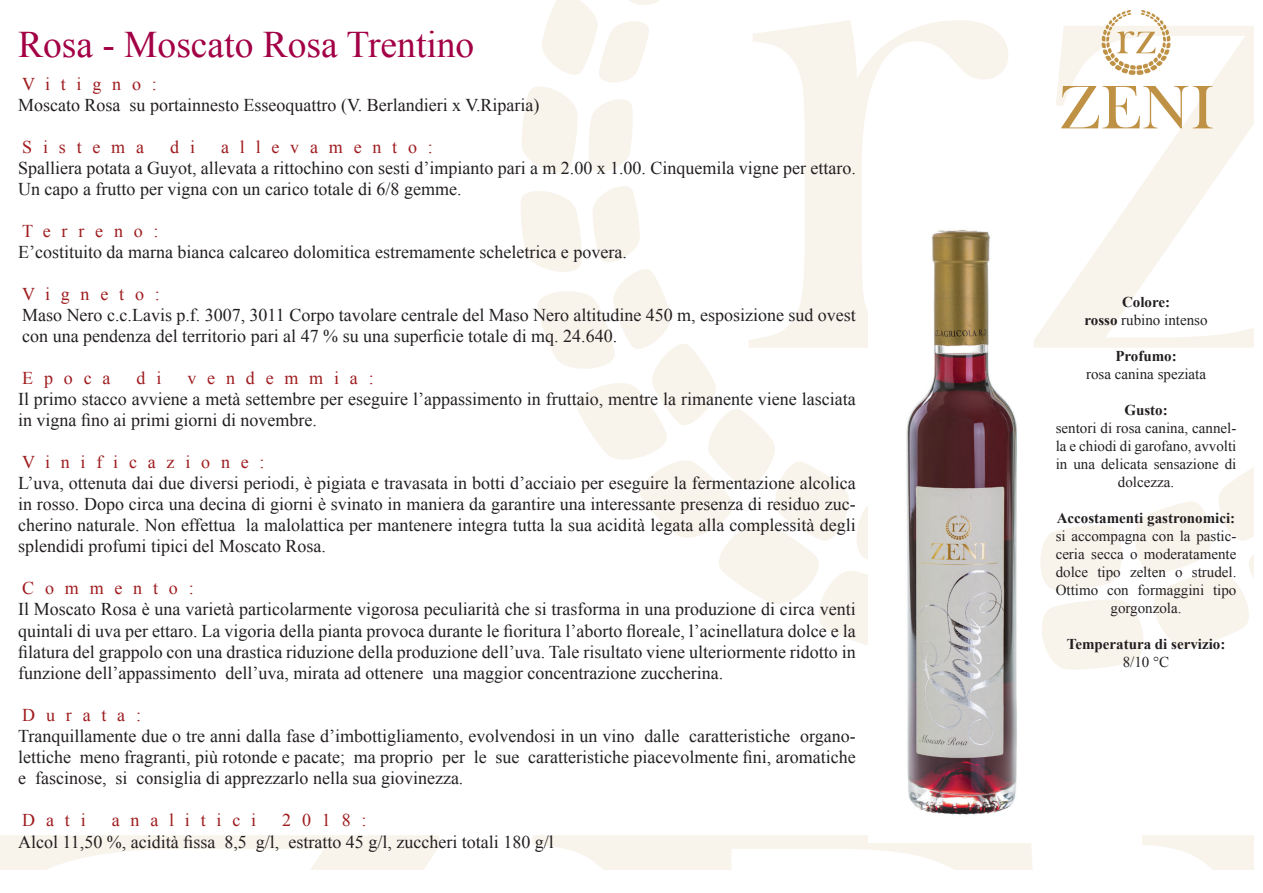
<style>
.page{position:relative;width:1263px;height:893px;background:#fff}
.page>*{position:absolute;margin:0;border:0;box-sizing:border-box;transform-origin:0 0}
.t1{font:37.5px "Times New Roman";color:#a30146}
.t2{font:18px/21px "Times New Roman";color:#231f20}
.t3{font:18px "Times New Roman";letter-spacing:.6em;color:#9f1c1f}
.t4{font:15px/18px "Times New Roman";color:#231f20;text-align:center}
.t5{font:700 15px "Times New Roman";color:#231f20}
.s1{font-weight:700}
</style>
<div class="page">
<hr style="left:0;top:892px;width:1253px;height:1px;background:#171419">
<hr style="left:0;top:0;width:1253px;height:1px;background:#171419">
<svg style="left:521px;top:0;width:158px;height:173px"></svg>
<svg style="left:521px;top:186px;width:347px;height:459px"></svg>
<svg style="left:1040px;top:468px;width:213px;height:202px"></svg>
<svg style="left:748px;top:20px;width:260px;height:328px"></svg>
<svg style="left:1034px;top:26px;width:219px;height:322px"></svg>
<svg style="left:0;top:835px;width:439px;height:35px"></svg>
<svg style="left:533px;top:835px;width:500px;height:35px"></svg>
<svg style="left:1142px;top:835px;width:111px;height:35px"></svg>
<hr style="left:1055px;top:228px;width:163px;height:1px;background:#171419">
<svg style="left:1102px;top:10px;width:68px;height:65px"></svg>
<svg style="left:1061px;top:86px;width:151px;height:42px"></svg>
<img style="left:869px;top:138px;width:163px;height:705px">
<h1 class="t1" style="left:18px;top:19px;width:458px">Rosa - Moscato Rosa Trentino</h1>
<p class="t3" style="left:22px;top:72px;width:136px">Vitigno:</p>
<p class="t2" style="left:18px;top:95px;width:523px">Moscato Rosa su portainnesto Esseoquattro (V. Berlandieri x V.Riparia)</p>
<p class="t3" style="left:22px;top:135px;width:123px">Sistema</p>
<p class="t3" style="left:170px;top:135px;width:26px">d i</p>
<p class="t3" style="left:221px;top:135px;width:213px">allevamento:</p>
<p class="t2" style="left:18px;top:158px;width:839px">Spalliera potata a Guyot, allevata a rittochino con sesti d’impianto pari a m 2.00 x 1.00. Cinquemila vigne per ettaro.<br>Un capo a frutto per vigna con un carico totale di 6/8 gemme.</p>
<p class="t3" style="left:22px;top:219px;width:138px">Terreno:</p>
<p class="t2" style="left:18px;top:242px;width:610px">E’costituito da marna bianca calcareo dolomitica estremamente scheletrica e povera.</p>
<p class="t3" style="left:22px;top:282px;width:139px">Vigneto:</p>
<p class="t2" style="left:22px;top:305px;width:835px">Maso Nero c.c.Lavis p.f. 3007, 3011 Corpo tavolare centrale del Maso Nero altitudine 450 m, esposizione sud ovest con una pendenza del territorio pari al 47 % su una superficie totale di mq. 24.640.</p>
<p class="t3" style="left:22px;top:366px;width:90px">Epoca</p>
<p class="t3" style="left:137px;top:366px;width:26px">d i</p>
<p class="t3" style="left:187px;top:366px;width:188px">vendemmia:</p>
<p class="t2" style="left:18px;top:389px;width:839px">Il primo stacco avviene a metà settembre per eseguire l’appassimento in fruttaio, mentre la rimanente viene lasciata in vigna fino ai primi giorni di novembre.</p>
<p class="t3" style="left:22px;top:450px;width:244px">Vinificazione:</p>
<p class="t2" style="left:18px;top:473px;width:839px;text-align:justify">L’uva, ottenuta dai due diversi periodi, è pigiata e travasata in botti d’acciaio per eseguire la fermentazione alcolica in rosso. Dopo circa una decina di giorni è svinato in maniera da garantire una interessante presenza di residuo zuc&shy;cherino naturale. Non effettua la malolattica per mantenere integra tutta la sua acidità legata alla complessità degli splendidi profumi tipici del Moscato Rosa.</p>
<p class="t3" style="left:22px;top:576px;width:173px">Commento:</p>
<p class="t2" style="left:18px;top:599px;width:839px;text-align:justify">Il Moscato Rosa è una varietà particolarmente vigorosa peculiarità che si trasforma in una produzione di circa venti quintali di uva per ettaro. La vigoria della pianta provoca durante le fioritura l’aborto floreale, l’acinellatura dolce e la filatura del grappolo con una drastica riduzione della produzione dell’uva. Tale risultato viene ulteriormente ridotto in funzione dell’appassimento dell’uva, mirata ad ottenere una maggior concentrazione zuccherina.</p>
<p class="t3" style="left:22px;top:702px;width:120px">Durata:</p>
<p class="t2" style="left:18px;top:725px;width:839px;text-align:justify">Tranquillamente due o tre anni dalla fase d’imbottigliamento, evolvendosi in un vino dalle caratteristiche organo&shy;lettiche meno fragranti, più rotonde e pacate; ma proprio per le sue caratteristiche piacevolmente fini, aromatiche e fascinose, si consiglia di apprezzarlo nella sua giovinezza.</p>
<p class="t3" style="left:22px;top:808px;width:65px">Dati</p>
<p class="t3" style="left:112px;top:808px;width:146px">analitici</p>
<p class="t3" style="left:282px;top:808px;width:86px">2018:</p>
<p class="t2" style="left:18px;top:831px;width:537px">Alcol 11,50 %, acidità fissa 8,5 g/l, estratto 45 g/l, zuccheri totali 180 g/l</p>
<p class="t4" style="left:1084px;top:293px;width:125px"><span class="s1">Colore:<br>rosso</span> rubino intenso</p>
<p class="t5" style="left:1115px;top:346px;width:63px">Profumo:</p>
<p class="t4" style="left:1086px;top:365px;width:121px">rosa canina speziata</p>
<p class="t5" style="left:1124px;top:400px;width:45px">Gusto:</p>
<p class="t4" style="left:1056px;top:419px;width:182px">sentori di rosa canina, cannel&shy;la e chiodi di garofano, avvolti in una delicata sensazione di dolcezza.</p>
<p class="t5" style="left:1057px;top:508px;width:180px">Accostamenti gastronomici:</p>
<p class="t4" style="left:1056px;top:527px;width:182px">si accompagna con la pastic&shy;ceria secca o moderatamente dolce tipo zelten o strudel.<br>Ottimo con formaggini tipo gorgonzola.</p>
<p class="t5" style="left:1067px;top:634px;width:160px">Temperatura di servizio:</p>
<p class="t4" style="left:1123px;top:653px;width:48px">8/10 °C</p>
</div>
